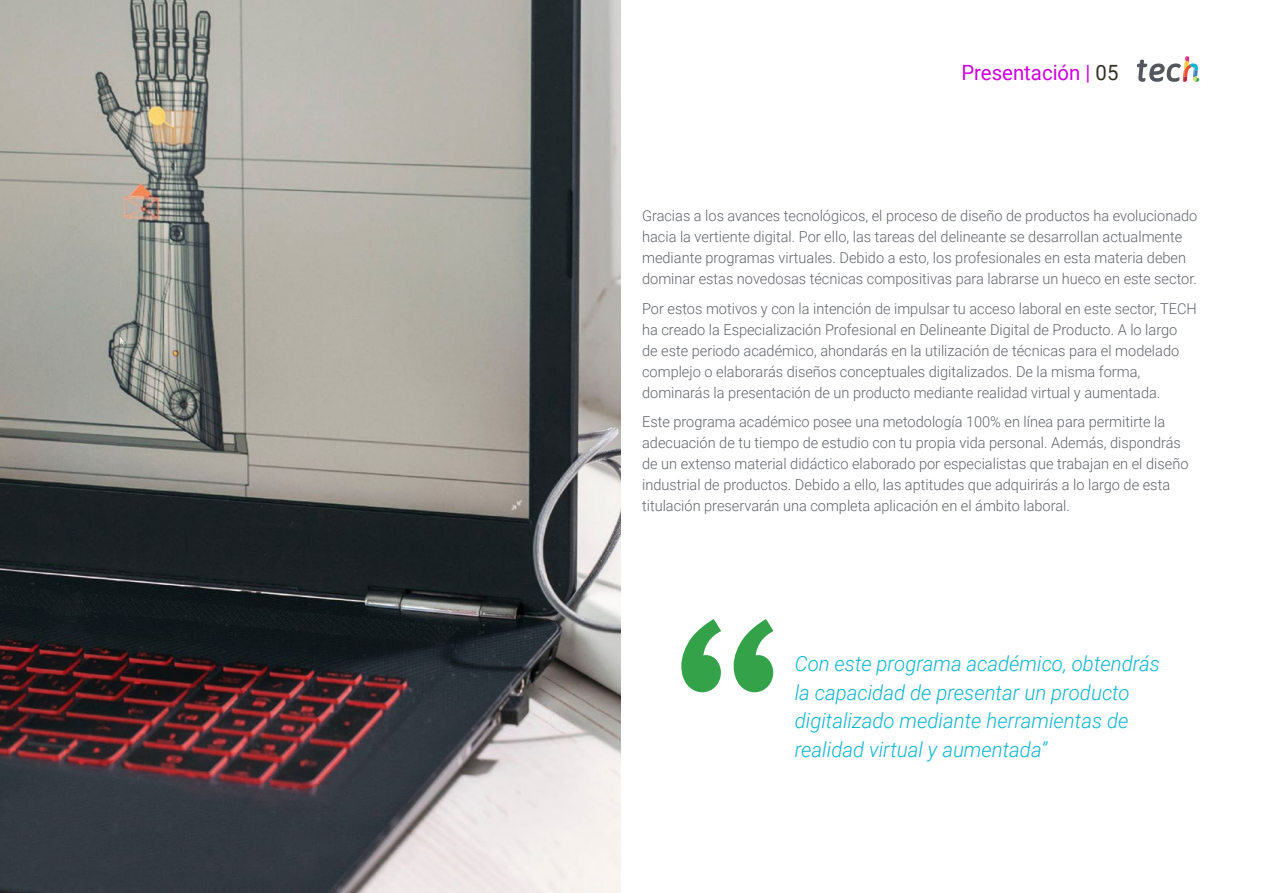
<style>
.page{position:relative;width:1263px;height:893px;background:#fff}
.page>*{position:absolute;margin:0;border:0;box-sizing:border-box;transform-origin:0 0}
.t1{font:italic 300 21px/28.5px "Roboto";color:#0fb6cf}
.t2{font:21px "Roboto";color:#ce00de}
.t3{font:300 15px/21px "Roboto";color:#61646a}
.s1{color:#312e20}
</style>
<div class="page">
<svg style="left:681px;top:619px;width:92px;height:73px"></svg>
<img style="left:0;top:0;width:621px;height:893px">
<svg style="left:1137px;top:56px;width:62px;height:26px"></svg>
<h1 class="t2" style="left:961px;top:57px;width:159px">Presentación | <span class="s1">05</span></h1>
<p class="t3" style="left:642px;top:205px;width:557px">Gracias a los avances tecnológicos, el proceso de diseño de productos ha evolucionado hacia la vertiente digital. Por ello, las tareas del delineante se desarrollan actualmente mediante programas virtuales. Debido a esto, los profesionales en esta materia deben dominar estas novedosas técnicas compositivas para labrarse un hueco en este sector.</p>
<p class="t3" style="left:642px;top:297px;width:556px">Por estos motivos y con la intención de impulsar tu acceso laboral en este sector, TECH ha creado la Especialización Profesional en Delineante Digital de Producto. A lo largo<br>de este periodo académico, ahondarás en la utilización de técnicas para el modelado complejo o elaborarás diseños conceptuales digitalizados. De la misma forma, dominarás la presentación de un producto mediante realidad virtual y aumentada.</p>
<p class="t3" style="left:642px;top:411px;width:548px">Este programa académico posee una metodología 100% en línea para permitirte la adecuación de tu tiempo de estudio con tu propia vida personal. Además, dispondrás de un extenso material didáctico elaborado por especialistas que trabajan en el diseño industrial de productos. Debido a ello, las aptitudes que adquirirás a lo largo de esta titulación preservarán una completa aplicación en el ámbito laboral.</p>
<h1 class="t1" style="left:795px;top:649px;width:367px">Con este programa académico, obtendrás la capacidad de presentar un producto digitalizado mediante herramientas de realidad virtual y aumentada”</h1>
</div>
